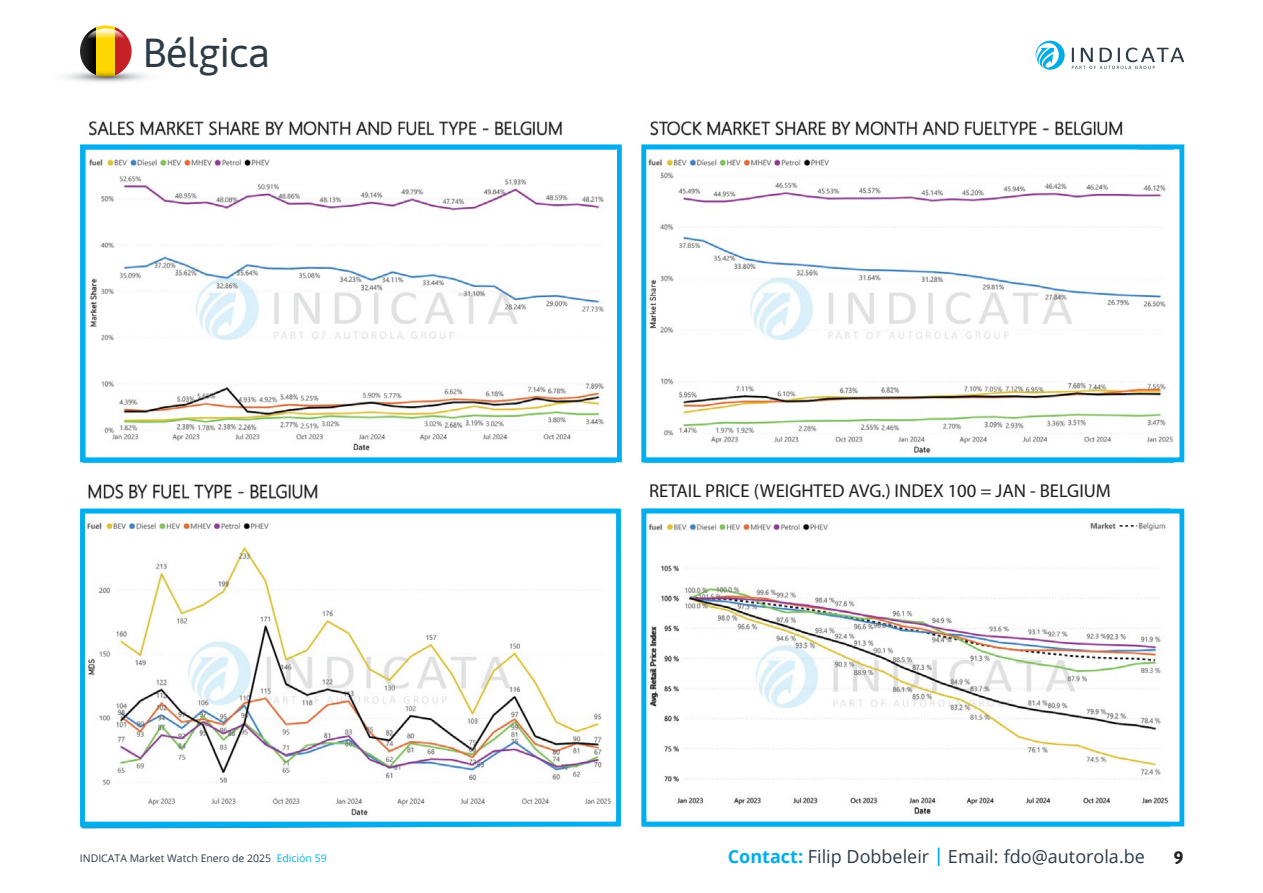
<style>
.page{position:relative;width:1263px;height:893px;background:#fff}
.page>*{position:absolute;margin:0;border:0;box-sizing:border-box;transform-origin:0 0}
.t1{font:40.5px "Asap";letter-spacing:-.02em;color:#2c3b46}
.t2{font:18.75px "Myriad Pro";color:#231f20}
.t3{font:18px "Open Sans";color:#2c3b46}
.t4{font:700 18px "Asap";color:#231f20}
.t5{font:10.5px "Open Sans";color:#2c3b46}
.s1{color:#00ade8}
.s2{font-weight:700;color:#00ade8}
</style>
<div class="page">
<svg style="left:97px;top:25px;width:18px;height:2px"></svg>
<svg style="left:125px;top:34px;width:7px;height:34px"></svg>
<svg style="left:80px;top:27px;width:45px;height:41px;background:#b38435"></svg>
<svg style="left:42px;top:68px;width:128px;height:17px"></svg>
<svg style="left:1035px;top:41px;width:30px;height:29px"></svg>
<svg style="left:1072px;top:48px;width:112px;height:21px"></svg>
<svg style="left:938px;top:848px;width:1px;height:18px"></svg>
<img style="left:77px;top:121px;width:539px;height:343px">
<div style="left:80px;top:144px;width:542px;height:318px;border:5px solid #00aeef"></div>
<img style="left:639px;top:121px;width:534px;height:343px">
<div style="left:641px;top:144px;width:543px;height:318px;border:5px solid #00aeef"></div>
<img style="left:79px;top:484px;width:539px;height:345px">
<div style="left:80px;top:509px;width:541px;height:317px;border:5px solid #00aeef"></div>
<img style="left:641px;top:507px;width:528px;height:321px">
<div style="left:641px;top:509px;width:543px;height:317px;border:5px solid #00aeef"></div>
<h1 class="t1" style="left:143px;top:24px;width:129px">Bélgica</h1>
<p class="t5" style="left:80px;top:851px;width:248px">INDICATA Market Watch Enero de 2025 <span class="s1">Edición 59</span></p>
<p class="t2" style="left:649px;top:479px;width:463px">RETAIL PRICE (WEIGHTED AVG.) INDEX 100 = JAN - BELGIUM</p>
<p class="t3" style="left:728px;top:844px;width:419px"><span class="s2">Contact:</span> Filip Dobbeleir Email: fdo@autorola.be</p>
<p class="t4" style="left:1174px;top:845px;width:11px">9</p>
</div>
